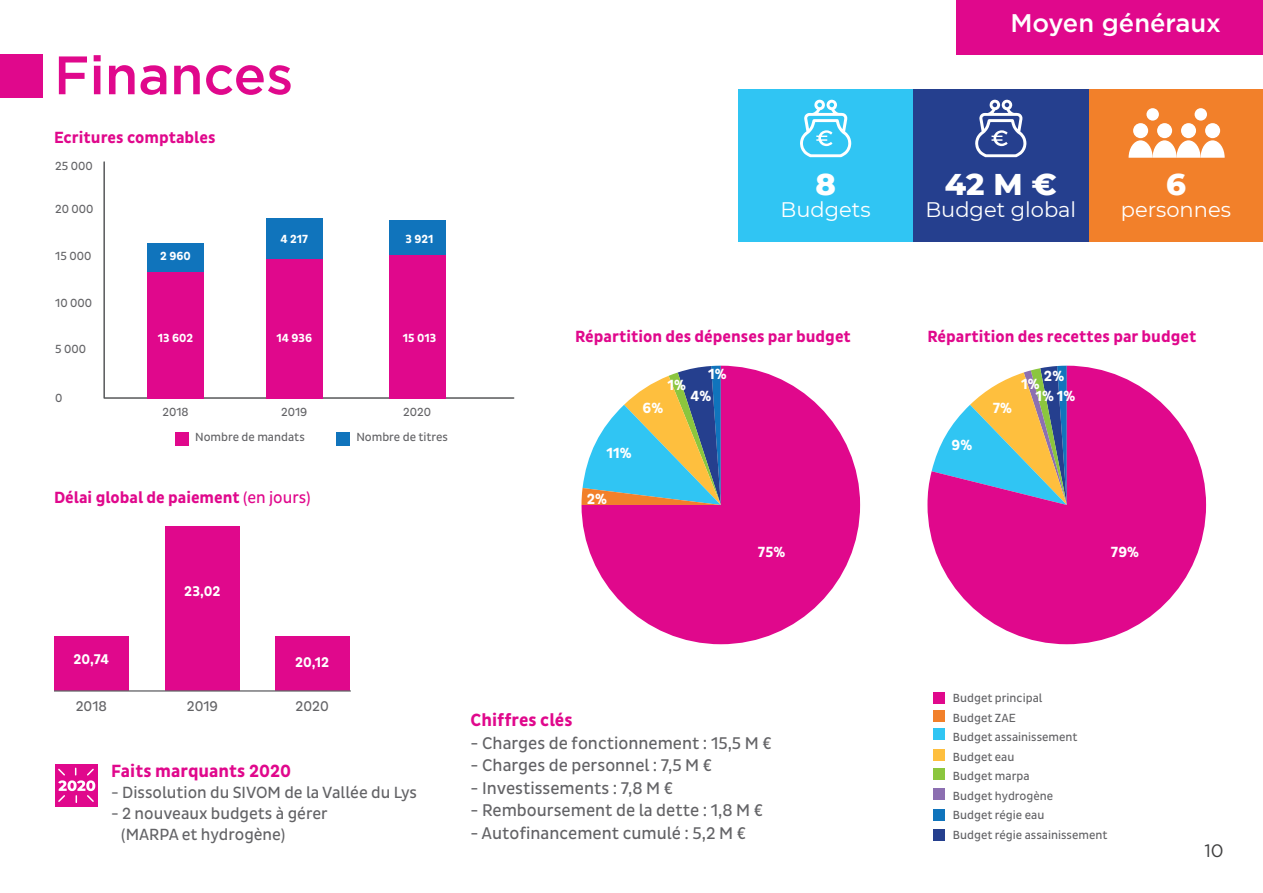
<style>
.page{position:relative;width:1263px;height:893px;background:#fff}
.page>*{position:absolute;margin:0;border:0;box-sizing:border-box;transform-origin:0 0}
.t1{font:500 54px "Gotham";color:#e0088c}
.t2{font:800 30.6px "Montserrat";color:#fff}
.t3{font:500 25.5px "Gotham";color:#fff}
.t4{font:21px "Montserrat";color:#fff}
.t5{font:700 18px "Pluto Sans Cond";color:#e0088c}
.t6{font:18px "Gotham";color:#3e3e3f}
.t7{font:17.25px "Pluto Sans Cond";color:#636366}
.t8{font:700 16.5px "Pluto Sans Cond";color:#e0088c}
.t9{font:16.5px/21px "Pluto Sans Cond";color:#636366}
.t10{font:700 15px/12.3px "Pluto Sans Cond";color:#fff}
.t11{font:700 14.25px "Pluto Sans Cond";color:#fff}
.t12{font:14.25px "Pluto Sans Cond";color:#636366}
.t13{font:12px/19.5px "Pluto Sans Cond";color:#636366}
.t14{font:700 12px "Pluto Sans Cond";color:#fff}
.s1{font-weight:400}
</style>
<div class="page">
<div style="left:739px;top:89px;width:175px;height:152px;background:#30c5f3"></div>
<div style="left:1089px;top:89px;width:174px;height:152px;background:#f2802a"></div>
<div style="left:1157px;top:123px;width:15px;height:15px;background:#fff;border-radius:50%"></div>
<div style="left:1181px;top:123px;width:15px;height:15px;background:#fff;border-radius:50%"></div>
<div style="left:1205px;top:123px;width:15px;height:15px;background:#fff;border-radius:50%"></div>
<div style="left:1133px;top:123px;width:15px;height:15px;background:#fff;border-radius:50%"></div>
<svg style="left:1128px;top:140px;width:97px;height:18px"></svg>
<div style="left:1146px;top:108px;width:13px;height:13px;background:#fff;border-radius:50%"></div>
<div style="left:1194px;top:108px;width:13px;height:13px;background:#fff;border-radius:50%"></div>
<div style="left:914px;top:89px;width:175px;height:152px;background:#253f8e"></div>
<svg style="left:975px;top:99px;width:51px;height:58px"></svg>
<svg style="left:800px;top:99px;width:51px;height:58px"></svg>
<div style="left:275px;top:637px;width:74px;height:54px;background:#e0088c"></div>
<div style="left:54px;top:637px;width:75px;height:54px;background:#e0088c"></div>
<div style="left:165px;top:527px;width:75px;height:164px;background:#e0088c"></div>
<hr style="left:54px;top:690px;width:297px;height:2px;background:#636366">
<div style="left:0;top:54px;width:43px;height:44px;background:#e0088c"></div>
<div style="left:933px;top:692px;width:11px;height:11px;background:#e0088c"></div>
<div style="left:933px;top:710px;width:11px;height:11px;background:#f2802a"></div>
<div style="left:933px;top:729px;width:11px;height:11px;background:#30c5f3"></div>
<div style="left:933px;top:749px;width:11px;height:11px;background:#febf3e"></div>
<div style="left:933px;top:768px;width:11px;height:12px;background:#8bc63e"></div>
<div style="left:933px;top:789px;width:11px;height:11px;background:#8c6fb1"></div>
<div style="left:933px;top:809px;width:11px;height:12px;background:#1074bc"></div>
<div style="left:933px;top:829px;width:11px;height:12px;background:#253f8e"></div>
<svg style="left:581px;top:366px;width:279px;height:278px;fill:#e0088c"></svg>
<svg style="left:927px;top:366px;width:279px;height:278px;fill:#e0088c"></svg>
<div style="left:55px;top:765px;width:42px;height:42px;background:#e0088c"></div>
<svg style="left:58px;top:767px;width:37px;height:36px"></svg>
<svg style="left:103px;top:161px;width:412px;height:238px"></svg>
<div style="left:147px;top:272px;width:57px;height:127px;background:#e0088c"></div>
<div style="left:147px;top:243px;width:57px;height:29px;background:#1074bc"></div>
<div style="left:266px;top:219px;width:57px;height:40px;background:#1074bc"></div>
<div style="left:389px;top:220px;width:57px;height:36px;background:#1074bc"></div>
<div style="left:266px;top:259px;width:57px;height:140px;background:#e0088c"></div>
<div style="left:389px;top:256px;width:57px;height:143px;background:#e0088c"></div>
<div style="left:176px;top:432px;width:13px;height:14px;background:#e0088c"></div>
<div style="left:336px;top:432px;width:14px;height:14px;background:#1074bc"></div>
<div style="left:956px;top:0;width:307px;height:54px;background:#e0088c"></div>
<h1 class="t1" style="left:54px;top:44px;width:241px">Finances</h1>
<h3 class="t8" style="left:54px;top:128px;width:163px">Ecritures comptables</h3>
<p class="t13" style="left:55px;top:156px;width:39px">25 000</p>
<p class="t13" style="left:55px;top:199px;width:40px">20 000</p>
<p class="t13" style="left:55px;top:246px;width:38px">15 000</p>
<p class="t13" style="left:55px;top:293px;width:38px">10 000</p>
<p class="t13" style="left:55px;top:340px;width:32px">5 000</p>
<p class="t13" style="left:55px;top:388px;width:9px">0</p>
<p class="t14" style="left:160px;top:249px;width:32px">2 960</p>
<p class="t14" style="left:280px;top:232px;width:29px">4 217</p>
<p class="t14" style="left:405px;top:232px;width:30px">3 921</p>
<p class="t14" style="left:158px;top:331px;width:37px">13 602</p>
<p class="t14" style="left:276px;top:331px;width:37px">14 936</p>
<p class="t14" style="left:403px;top:331px;width:35px">15 013</p>
<p class="t13" style="left:162px;top:402px;width:28px">2018</p>
<p class="t13" style="left:281px;top:402px;width:28px">2019</p>
<p class="t13" style="left:403px;top:402px;width:29px">2020</p>
<p class="t13" style="left:195px;top:428px;width:111px">Nombre de mandats</p>
<p class="t13" style="left:356px;top:428px;width:93px">Nombre de titres</p>
<h3 class="t8" style="left:54px;top:488px;width:258px">Délai global de paiement <span class="s1">(en jours)</span></h3>
<p class="t11" style="left:184px;top:583px;width:38px">23,02</p>
<p class="t11" style="left:74px;top:651px;width:37px">20,74</p>
<p class="t12" style="left:76px;top:698px;width:33px">2018</p>
<p class="t12" style="left:187px;top:698px;width:33px">2019</p>
<p class="t11" style="left:295px;top:654px;width:36px">20,12</p>
<p class="t12" style="left:295px;top:698px;width:35px">2020</p>
<h3 class="t5" style="left:111px;top:761px;width:182px">Faits marquants 2020</h3>
<h3 class="t9" style="left:111px;top:782px;width:308px">- Dissolution du SIVOM de la Vallée du Lys</h3>
<h3 class="t9" style="left:121px;top:803px;width:208px;text-indent:-10px">- 2 nouveaux budgets à gérer (MARPA et hydrogène)</h3>
<h2 class="t2" style="left:815px;top:161px;width:22px">8</h2>
<h3 class="t4" style="left:780px;top:195px;width:92px">Budgets</h3>
<h3 class="t3" style="left:1010px;top:8px;width:212px">Moyen généraux</h3>
<h2 class="t2" style="left:945px;top:161px;width:114px">42 M €</h2>
<h3 class="t4" style="left:925px;top:195px;width:152px">Budget global</h3>
<h2 class="t2" style="left:1166px;top:161px;width:21px">6</h2>
<h3 class="t4" style="left:1121px;top:195px;width:112px">personnes</h3>
<h3 class="t8" style="left:575px;top:327px;width:277px">Répartition des dépenses par budget</h3>
<h3 class="t8" style="left:927px;top:327px;width:270px">Répartition des recettes par budget</h3>
<p class="t10" style="left:708px;top:368px;width:20px">1%</p>
<p class="t10" style="left:668px;top:379px;width:20px">1%</p>
<p class="t10" style="left:690px;top:390px;width:22px">4%</p>
<p class="t10" style="left:643px;top:402px;width:22px">6%</p>
<p class="t10" style="left:606px;top:447px;width:27px">11%</p>
<p class="t10" style="left:587px;top:493px;width:22px">2%</p>
<p class="t10" style="left:758px;top:546px;width:29px">75%</p>
<h3 class="t5" style="left:470px;top:710px;width:103px">Chiffres clés</h3>
<h3 class="t7" style="left:470px;top:733px;width:303px">- Charges de fonctionnement : 15,5 M €</h3>
<h3 class="t7" style="left:470px;top:755px;width:243px">- Charges de personnel : 7,5 M €</h3>
<h3 class="t7" style="left:470px;top:778px;width:204px">- Investissements : 7,8 M €</h3>
<h3 class="t7" style="left:470px;top:800px;width:294px">- Remboursement de la dette : 1,8 M €</h3>
<h3 class="t7" style="left:470px;top:823px;width:277px">- Autofinancement cumulé : 5,2 M €</h3>
<p class="t10" style="left:951px;top:439px;width:22px">9%</p>
<p class="t10" style="left:993px;top:402px;width:21px">7%</p>
<p class="t10" style="left:1044px;top:370px;width:22px">2%</p>
<p class="t10" style="left:1035px;top:378px;width:41px;text-indent:-14px">1%<br>1% 1%</p>
<p class="t10" style="left:1111px;top:546px;width:30px">79%</p>
<p class="t13" style="left:953px;top:688px;width:156px">Budget principal<br>Budget ZAE<br>Budget assainissement<br>Budget eau<br>Budget marpa<br>Budget hydrogène<br>Budget régie eau<br>Budget régie assainissement</p>
<h3 class="t6" style="left:1204px;top:840px;width:21px">10</h3>
</div>
